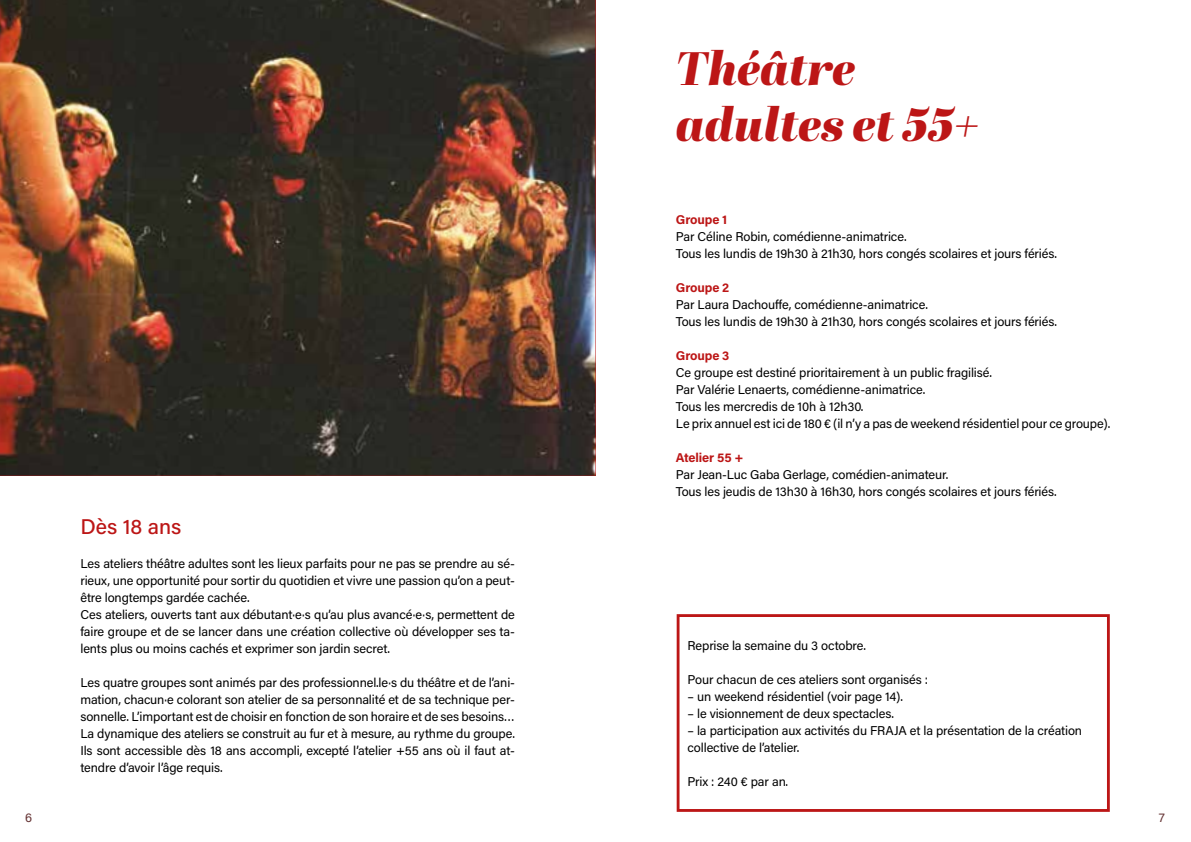
<style>
.page{position:relative;width:1191px;height:842px;background:#fff}
.page>*{position:absolute;margin:0;border:0;box-sizing:border-box;transform-origin:0 0}
.t1{font:italic 46.8px/56.2px "Abril Fatface";color:#bc1616}
.t2{font:500 21.2px "Acumin Pro";letter-spacing:-.005em;color:#bc1616}
.t3{font:12.8px/17px "Acumin Pro";letter-spacing:-.01em;color:#000}
.t4{font:700 12.8px "Acumin Pro";letter-spacing:-.01em;color:#bc1616}
.t5{font:12.8px "Acumin Pro";color:#653334}
</style>
<div class="page">
<img style="left:0;top:0;width:595px;height:476px">
<div style="left:676px;top:614px;width:433px;height:198px;border:3px solid #bc1616"></div>
<h1 class="t1" style="left:676px;top:38px;width:305px">Théâtre adultes et 55+</h1>
<h2 class="t2" style="left:80px;top:512px;width:102px">Dès 18 ans</h2>
<p class="t3" style="left:80px;top:554px;width:436px">Les ateliers théâtre adultes sont les lieux parfaits pour ne pas se prendre au sé&shy;rieux, une opportunité pour sortir du quotidien et vivre une passion qu’on a peut&shy;être longtemps gardée cachée.<br>Ces ateliers, ouverts tant aux débutant·e·s qu’au plus avancé·e·s, permettent de faire groupe et de se lancer dans une création collective où développer ses ta&shy;lents plus ou moins cachés et exprimer son jardin secret.</p>
<p class="t3" style="left:80px;top:673px;width:436px;text-align:justify">Les quatre groupes sont animés par des professionnel.le·s du théâtre et de l’ani&shy;mation, chacun·e colorant son atelier de sa personnalité et de sa technique per&shy;sonnelle. L’important est de choisir en fonction de son horaire et de ses besoins… La dynamique des ateliers se construit au fur et à mesure, au rythme du groupe.<br>Ils sont accessible dès 18 ans accompli, excepté l’atelier +55 ans où il faut at&shy;tendre d’avoir l’âge requis.</p>
<p class="t4" style="left:676px;top:210px;width:53px">Groupe 1</p>
<p class="t3" style="left:676px;top:227px;width:383px">Par Céline Robin, comédienne-animatrice.<br>Tous les lundis de 19h30 à 21h30, hors congés scolaires et jours fériés.</p>
<p class="t4" style="left:676px;top:278px;width:55px">Groupe 2</p>
<p class="t3" style="left:676px;top:295px;width:383px">Par Laura Dachouffe, comédienne-animatrice.<br>Tous les lundis de 19h30 à 21h30, hors congés scolaires et jours fériés.</p>
<p class="t4" style="left:676px;top:347px;width:55px">Groupe 3</p>
<p class="t3" style="left:676px;top:364px;width:436px">Ce groupe est destiné prioritairement à un public fragilisé.<br>Par Valérie Lenaerts, comédienne-animatrice.<br>Tous les mercredis de 10h à 12h30.<br>Le prix annuel est ici de 180 € (il n’y a pas de weekend résidentiel pour ce groupe).</p>
<p class="t4" style="left:676px;top:449px;width:69px">Atelier 55 +</p>
<p class="t3" style="left:676px;top:466px;width:382px">Par Jean-Luc Gaba Gerlage, comédien-animateur.<br>Tous les jeudis de 13h30 à 16h30, hors congés scolaires et jours fériés.</p>
<p class="t3" style="left:687px;top:636px;width:180px">Reprise la semaine du 3 octobre.</p>
<p class="t3" style="left:687px;top:670px;width:242px">Pour chacun de ces ateliers sont organisés :</p>
<p class="t3" style="left:687px;top:687px;width:217px">– un weekend résidentiel (voir page 14).</p>
<p class="t3" style="left:687px;top:704px;width:208px">– le visionnement de deux spectacles.</p>
<p class="t3" style="left:687px;top:721px;width:396px">– la participation aux activités du FRAJA et la présentation de la création collective de l’atelier.</p>
<p class="t3" style="left:687px;top:772px;width:102px">Prix : 240 € par an.</p>
<p class="t5" style="left:25px;top:809px;width:9px">6</p>
<p class="t5" style="left:1158px;top:809px;width:8px">7</p>
</div>
